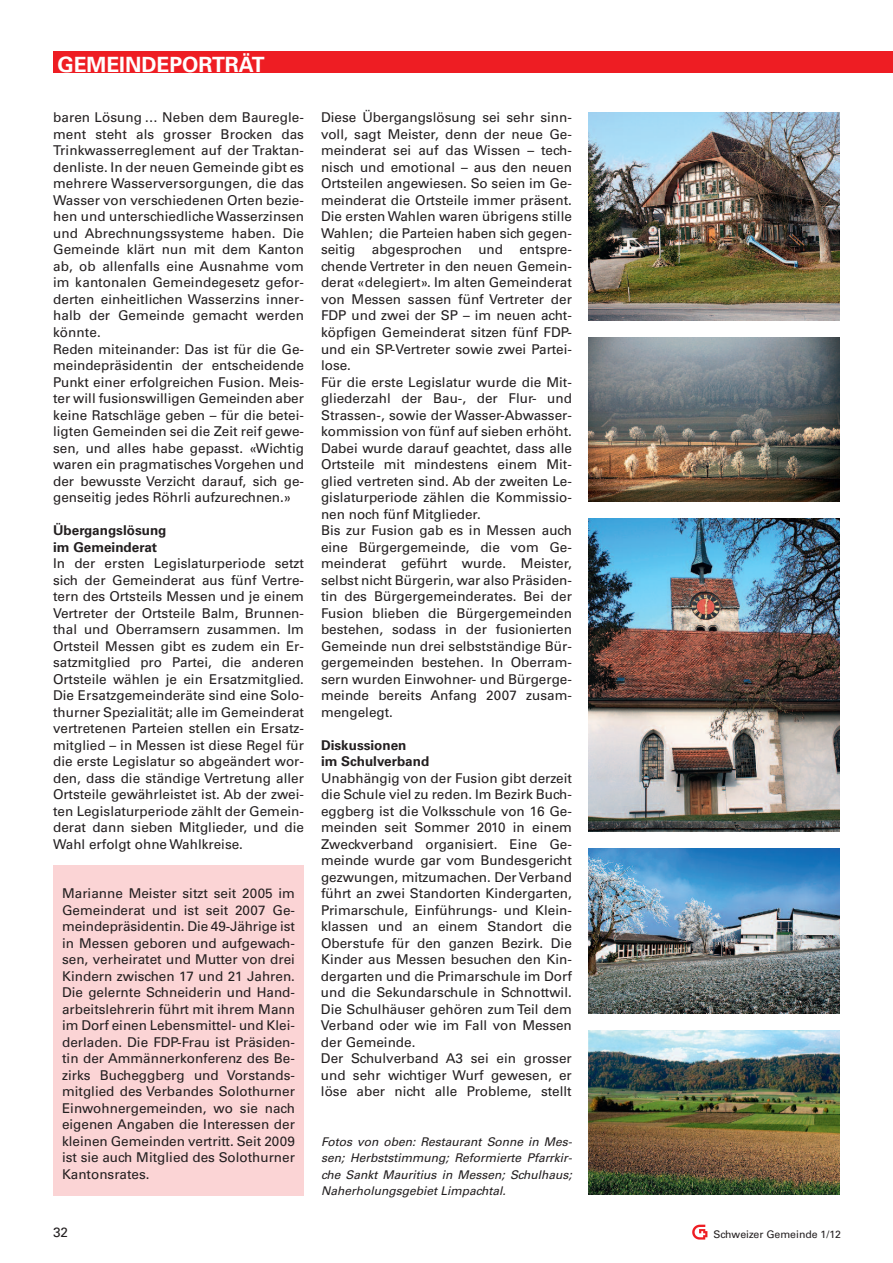
<style>
.page{position:relative;width:893px;height:1263px;background:#fff}
.page>*{position:absolute;margin:0;border:0;box-sizing:border-box;transform-origin:0 0}
.t1{font:700 21px "Univers LT Std";color:#fff}
.t2{font:13.5px/16.5px "Univers LT Std";color:#231f20}
.t3{font:700 13.5px/16.5px "Univers LT Std";color:#231f20}
.t4{font:italic 12px/16.5px "Univers LT Std";color:#231f20;text-align:justify}
.t5{font:10.5px "Univers LT Std";color:#231f20}
</style>
<div class="page">
<div style="left:53px;top:51px;width:840px;height:21px;background:#ee1d23"></div>
<img style="left:692px;top:1224px;width:16px;height:16px">
<div style="left:53px;top:865px;width:251px;height:330px;background:#fbd4d5"></div>
<img style="left:589px;top:113px;width:251px;height:207px">
<img style="left:589px;top:337px;width:251px;height:165px">
<img style="left:589px;top:848px;width:251px;height:165px">
<img style="left:589px;top:518px;width:251px;height:314px">
<img style="left:589px;top:1030px;width:251px;height:165px">
<h1 class="t1" style="left:57px;top:57px;width:209px">GEMEINDEPORTRÄT</h1>
<p class="t2" style="left:53px;top:111px;width:252px">baren Lösung … Neben dem Bauregle&shy;ment steht als grosser Brocken das Trinkwasserreglement auf der Traktan&shy;denliste. In der neuen Gemeinde gibt es mehrere Wasserversorgungen, die das Wasser von verschiedenen Orten bezie&shy;hen und unterschiedlicheWasserzinsen und Abrechnungssysteme haben. Die Gemeinde klärt nun mit dem Kanton ab, ob allenfalls eine Ausnahme vom im kantonalen Gemeindegesetz gefor&shy;derten einheitlichen Wasserzins inner&shy;halb der Gemeinde gemacht werden könnte.<br>Reden miteinander: Das ist für die Ge&shy;meindepräsidentin der entscheidende Punkt einer erfolgreichen Fusion. Meis&shy;ter will fusionswilligen Gemeinden aber keine Ratschläge geben – für die betei&shy;ligten Gemeinden sei die Zeit reif gewe&shy;sen, und alles habe gepasst. «Wichtig waren ein pragmatisches Vorgehen und der bewusste Verzicht darauf, sich ge&shy;genseitig jedes Röhrli aufzurechnen.»</p>
<p class="t3" style="left:53px;top:523px;width:115px">Übergangslösung im Gemeinderat</p>
<p class="t2" style="left:53px;top:556px;width:252px;text-align:justify">In der ersten Legislaturperiode setzt sich der Gemeinderat aus fünf Vertre&shy;tern des Ortsteils Messen und je einem Vertreter der Ortsteile Balm, Brunnen&shy;thal und Oberramsern zusammen. Im Ortsteil Messen gibt es zudem ein Er&shy;satzmitglied pro Partei, die anderen Ortsteile wählen je ein Ersatzmitglied.<br>Die Ersatzgemeinderäte sind eine Solo&shy;thurner Spezialität; alle im Gemeinderat vertretenen Parteien stellen ein Ersatz&shy;mitglied – in Messen ist diese Regel für die erste Legislatur so abgeändert wor&shy;den, dass die ständige Vertretung aller Ortsteile gewährleistet ist. Ab der zwei&shy;ten Legislaturperiode zählt der Gemein&shy;derat dann sieben Mitglieder, und die Wahl erfolgt ohne Wahlkreise.</p>
<p class="t2" style="left:62px;top:886px;width:234px;text-align:justify">Marianne Meister sitzt seit 2005 im Gemeinderat und ist seit 2007 Ge&shy;meindepräsidentin. Die 49-Jährige ist in Messen geboren und aufgewach&shy;sen, verheiratet und Mutter von drei Kindern zwischen 17 und 21 Jahren.<br>Die gelernte Schneiderin und Hand&shy;arbeitslehrerin führt mit ihrem Mann im Dorf einen Lebensmittel- und Klei&shy;derladen. Die FDP-Frau ist Präsiden&shy;tin der Ammännerkonferenz des Be&shy;zirks Bucheggberg und Vorstands&shy;mitglied des Verbandes Solothurner Einwohnergemeinden, wo sie nach eigenen Angaben die Interessen der kleinen Gemeinden vertritt. Seit 2009 ist sie auch Mitglied des Solothurner Kantonsrates.</p>
<p class="t2" style="left:321px;top:111px;width:252px">Diese Übergangslösung sei sehr sinn&shy;voll, sagt Meister, denn der neue Ge&shy;meinderat sei auf das Wissen – tech&shy;nisch und emotional – aus den neuen Ortsteilen angewiesen. So seien im Ge&shy;meinderat die Ortsteile immer präsent.<br>Die ersten Wahlen waren übrigens stille Wahlen; die Parteien haben sich gegen&shy;seitig abgesprochen und entspre&shy;chende Vertreter in den neuen Gemein&shy;derat «delegiert». Im alten Gemeinderat von Messen sassen fünf Vertreter der FDP und zwei der SP – im neuen acht&shy;köpfigen Gemeinderat sitzen fünf FDP&shy;und ein SP-Vertreter sowie zwei Partei&shy;lose.<br>Für die erste Legislatur wurde die Mit&shy;gliederzahl der Bau-, der Flur- und Strassen-, sowie der Wasser-Abwasser&shy;kommission von fünf auf sieben erhöht.<br>Dabei wurde darauf geachtet, dass alle Ortsteile mit mindestens einem Mit&shy;glied vertreten sind. Ab der zweiten Le&shy;gislaturperiode zählen die Kommissio&shy;nen noch fünf Mitglieder.<br>Bis zur Fusion gab es in Messen auch eine Bürgergemeinde, die vom Ge&shy;meinderat geführt wurde. Meister, selbst nicht Bürgerin, war also Präsiden&shy;tin des Bürgergemeinderates. Bei der Fusion blieben die Bürgergemeinden bestehen, sodass in der fusionierten Gemeinde nun drei selbstständige Bür&shy;gergemeinden bestehen. In Oberram&shy;sern wurden Einwohner- und Bürgerge&shy;meinde bereits Anfang 2007 zusam&shy;mengelegt.</p>
<p class="t3" style="left:321px;top:738px;width:110px">Diskussionen<br>im Schulverband</p>
<p class="t2" style="left:321px;top:771px;width:252px">Unabhängig von der Fusion gibt derzeit die Schule viel zu reden. Im Bezirk Buch&shy;eggberg ist die Volksschule von 16 Ge&shy;meinden seit Sommer 2010 in einem Zweckverband organisiert. Eine Ge&shy;meinde wurde gar vom Bundesgericht gezwungen, mitzumachen. DerVerband führt an zwei Standorten Kindergarten, Primarschule, Einführungs- und Klein&shy;klassen und an einem Standort die Oberstufe für den ganzen Bezirk. Die Kinder aus Messen besuchen den Kin&shy;dergarten und die Primarschule im Dorf und die Sekundarschule in Schnottwil.<br>Die Schulhäuser gehören zum Teil dem Verband oder wie im Fall von Messen der Gemeinde.<br>Der Schulverband A3 sei ein grosser und sehr wichtiger Wurf gewesen, er löse aber nicht alle Probleme, stellt</p>
<p class="t4" style="left:321px;top:1134px;width:252px">Fotos von oben: Restaurant Sonne in Mes&shy;sen; Herbststimmung; Reformierte Pfarrkir&shy;che Sankt Mauritius in Messen; Schulhaus; Naherholungsgebiet Limpachtal.</p>
<p class="t2" style="left:53px;top:1225px;width:17px">32</p>
<p class="t5" style="left:714px;top:1230px;width:129px">Schweizer Gemeinde 1/12</p>
</div>
